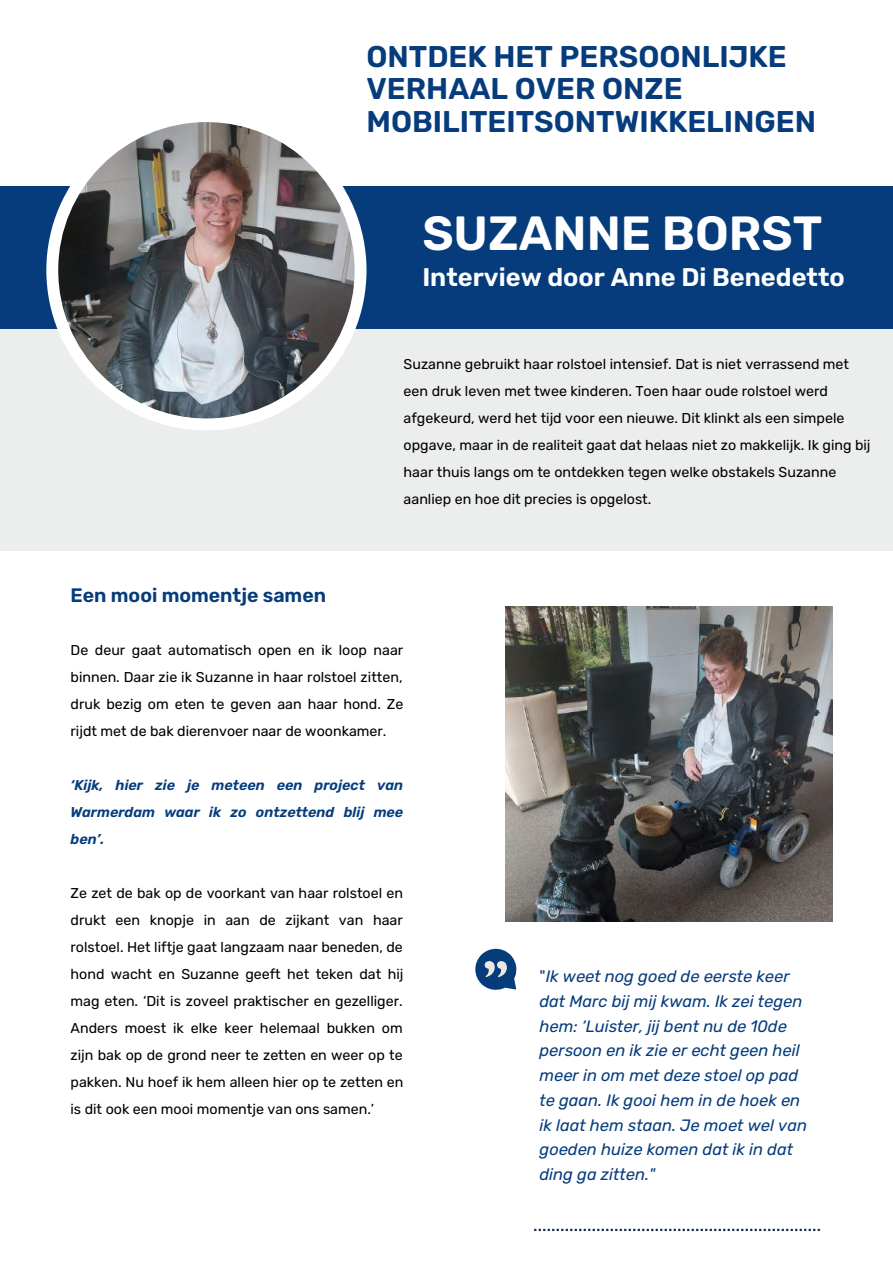
<style>
.page{position:relative;width:893px;height:1264px;background:#fff}
.page>*{position:absolute;margin:0;border:0;box-sizing:border-box;transform-origin:0 0}
.t1{font:600 48px "Rubik";color:#fff}
.t2{font:600 30px/32.5px "Rubik";color:#063c7c}
.t3{font:600 25.5px "Rubik";color:#fff}
.t4{font:600 19.5px "Rubik";color:#063c7c}
.t5{font:italic 16.5px/24.8px "Rubik";color:#063c7c}
.t6{font:14.25px/27px "Rubik";color:#000;text-align:justify}
.t7{font:italic 600 14.25px/27px "Rubik";color:#063c7c;text-align:justify}
.s1{font-style:normal}
</style>
<div class="page">
<img style="left:505px;top:606px;width:327px;height:315px">
<div style="left:0;top:329px;width:892px;height:221px;background:#eceeed"></div>
<div style="left:0;top:186px;width:892px;height:143px;background:#063c7c"></div>
<svg style="left:475px;top:948px;width:41px;height:41px"></svg>
<svg style="left:534px;top:1228px;width:285px;height:2px"></svg>
<div style="left:46px;top:110px;width:320px;height:320px;background:#fff;border-radius:50%"></div>
<img style="left:58px;top:122px;width:296px;height:296px;border-radius:50%">
<h2 class="t2" style="left:366px;top:40px;width:451px">ONTDEK HET PERSOONLIJKE<br>VERHAAL OVER ONZE<br>MOBILITEITSONTWIKKELINGEN</h2>
<h1 class="t1" style="left:422px;top:205px;width:401px">SUZANNE BORST</h1>
<h3 class="t3" style="left:422px;top:262px;width:424px">Interview door Anne Di Benedetto</h3>
<h3 class="t4" style="left:71px;top:584px;width:257px">Een mooi momentje samen</h3>
<p class="t6" style="left:403px;top:350px;width:468px;text-align:left">Suzanne gebruikt haar rolstoel intensief. Dat is niet verrassend met een druk leven met twee kinderen. Toen haar oude rolstoel werd afgekeurd, werd het tijd voor een nieuwe. Dit klinkt als een simpele opgave, maar in de realiteit gaat dat helaas niet zo makkelijk. Ik ging bij haar thuis langs om te ontdekken tegen welke obstakels Suzanne aanliep en hoe dit precies is opgelost.</p>
<p class="t6" style="left:71px;top:636px;width:334px">De deur gaat automatisch open en ik loop naar binnen. Daar zie ik Suzanne in haar rolstoel zitten, druk bezig om eten te geven aan haar hond. Ze rijdt met de bak dierenvoer naar de woonkamer.</p>
<p class="t7" style="left:71px;top:771px;width:334px">‘Kijk, hier zie je meteen een project van Warmerdam waar ik zo ontzettend blij mee ben’.</p>
<p class="t6" style="left:71px;top:879px;width:334px">Ze zet de bak op de voorkant van haar rolstoel en drukt een knopje in aan de zijkant van haar rolstoel. Het liftje gaat langzaam naar beneden, de hond wacht en Suzanne geeft het teken dat hij mag eten. ‘Dit is zoveel praktischer en gezelliger.<br>Anders moest ik elke keer helemaal bukken om zijn bak op de grond neer te zetten en weer op te pakken. Nu hoef ik hem alleen hier op te zetten en is dit ook een mooi momentje van ons samen.’</p>
<p class="t5" style="left:539px;top:964px;width:269px"><span class="s1">"</span>Ik weet nog goed de eerste keer dat Marc bij mij kwam. Ik zei tegen hem: ‘Luister, jij bent nu de 10de persoon en ik zie er echt geen heil meer in om met deze stoel op pad te gaan. Ik gooi hem in de hoek en ik laat hem staan. Je moet wel van goeden huize komen dat ik in dat ding ga zitten."</p>
</div>
